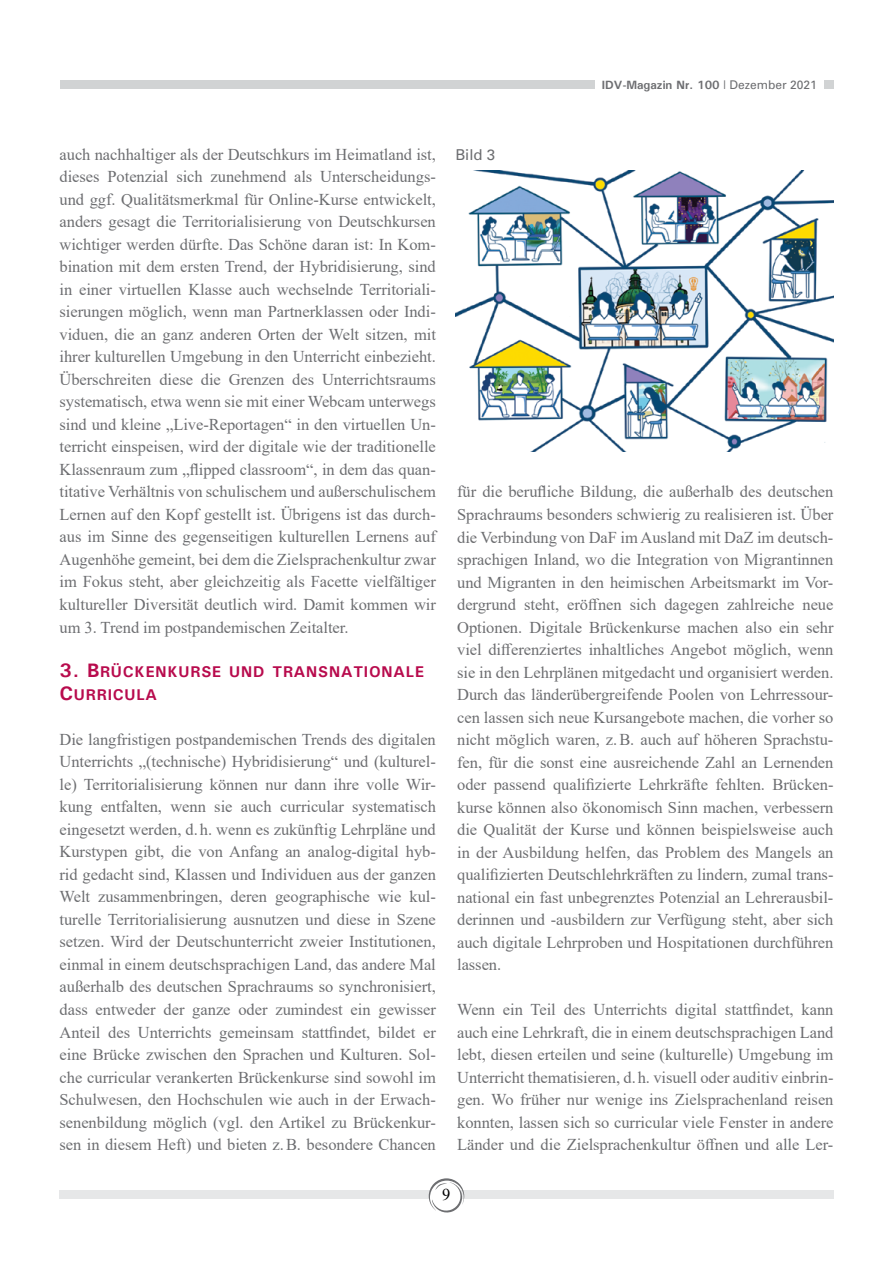
<style>
.page{position:relative;width:893px;height:1263px;background:#fff}
.page>*{position:absolute;margin:0;border:0;box-sizing:border-box;transform-origin:0 0}
.t1{font:16.5px/22.5px "Times New Roman";letter-spacing:-.005em;color:#6d6e71;text-align:justify}
.t2{font:16.5px "Times New Roman";color:#000}
.t3{font:15.6px/22.5px "Univers Bold SC800";letter-spacing:.05em;color:#b80b4d}
.t4{font:15px "Univers LT Prof";color:#6d6e71}
.t5{font:700 12px "Univers";color:#6d6e71}
.s1{font-weight:400}
.s2{font-size:19.5px}
</style>
<div class="page">
<div style="left:824px;top:81px;width:9px;height:8px;background:#d1d3d4"></div>
<div style="left:60px;top:81px;width:534px;height:8px;background:#d1d3d4"></div>
<div style="left:60px;top:1191px;width:370px;height:8px;background:#e6e7e8"></div>
<div style="left:461px;top:1191px;width:372px;height:8px;background:#e6e7e8"></div>
<svg style="left:429px;top:1178px;width:35px;height:35px"></svg>
<img style="left:455px;top:170px;width:378px;height:282px">
<p class="t5" style="left:602px;top:77px;width:217px">IDV-Magazin Nr. 100 <span class="s1">| Dezember 2021</span></p>
<p class="t1" style="left:60px;top:143px;width:378px">auch nachhaltiger als der Deutschkurs im Heimatland ist, dieses Potenzial sich zunehmend als Unterscheidungs&shy;und ggf. Qualitätsmerkmal für Online-Kurse entwickelt, anders gesagt die Territorialisierung von Deutschkursen wichtiger werden dürfte. Das Schöne daran ist: In Kom&shy;bination mit dem ersten Trend, der Hybridisierung, sind in einer virtuellen Klasse auch wechselnde Territoriali&shy;sierungen möglich, wenn man Partnerklassen oder Indi&shy;viduen, die an ganz anderen Orten der Welt sitzen, mit ihrer kulturellen Umgebung in den Unterricht einbezieht.<br>Überschreiten diese die Grenzen des Unterrichtsraums systematisch, etwa wenn sie mit einer Webcam unterwegs sind und kleine „Live-Reportagen“ in den virtuellen Un&shy;terricht einspeisen, wird der digitale wie der traditionelle Klassenraum zum „flipped classroom“, in dem das quan&shy;titative Verhältnis von schulischem und außerschulischem Lernen auf den Kopf gestellt ist. Übrigens ist das durch&shy;aus im Sinne des gegenseitigen kulturellen Lernens auf Augenhöhe gemeint, bei dem die Zielsprachenkultur zwar im Fokus steht, aber gleichzeitig als Facette vielfältiger kultureller Diversität deutlich wird. Damit kommen wir um 3. Trend im postpandemischen Zeitalter.</p>
<p class="t3" style="left:60px;top:660px;width:364px"><span class="s2">3. B</span>RÜCKENKURSE UND TRANSNATIONALE<br><span class="s2">C</span>URRICULA</p>
<p class="t1" style="left:60px;top:728px;width:378px">Die langfristigen postpandemischen Trends des digitalen Unterrichts „(technische) Hybridisierung“ und (kulturel&shy;le) Territorialisierung können nur dann ihre volle Wir&shy;kung entfalten, wenn sie auch curricular systematisch eingesetzt werden, d.h. wenn es zukünftig Lehrpläne und Kurstypen gibt, die von Anfang an analog-digital hyb&shy;rid gedacht sind, Klassen und Individuen aus der ganzen Welt zusammenbringen, deren geographische wie kul&shy;turelle Territorialisierung ausnutzen und diese in Szene setzen. Wird der Deutschunterricht zweier Institutionen, einmal in einem deutschsprachigen Land, das andere Mal außerhalb des deutschen Sprachraums so synchronisiert, dass entweder der ganze oder zumindest ein gewisser Anteil des Unterrichts gemeinsam stattfindet, bildet er eine Brücke zwischen den Sprachen und Kulturen. Sol&shy;che curricular verankerten Brückenkurse sind sowohl im Schulwesen, den Hochschulen wie auch in der Erwach&shy;senenbildung möglich (vgl. den Artikel zu Brückenkur&shy;sen in diesem Heft) und bieten z.B. besondere Chancen</p>
<p class="t4" style="left:455px;top:145px;width:41px">Bild 3</p>
<p class="t1" style="left:457px;top:480px;width:378px">für die berufliche Bildung, die außerhalb des deutschen Sprachraums besonders schwierig zu realisieren ist. Über die Verbindung von DaF im Ausland mit DaZ im deutsch&shy;sprachigen Inland, wo die Integration von Migrantinnen und Migranten in den heimischen Arbeitsmarkt im Vor&shy;dergrund steht, eröffnen sich dagegen zahlreiche neue Optionen. Digitale Brückenkurse machen also ein sehr viel differenziertes inhaltliches Angebot möglich, wenn sie in den Lehrplänen mitgedacht und organisiert werden.<br>Durch das länderübergreifende Poolen von Lehrressour&shy;cen lassen sich neue Kursangebote machen, die vorher so nicht möglich waren, z.B. auch auf höheren Sprachstu&shy;fen, für die sonst eine ausreichende Zahl an Lernenden oder passend qualifizierte Lehrkräfte fehlten. Brücken&shy;kurse können also ökonomisch Sinn machen, verbessern die Qualität der Kurse und können beispielsweise auch in der Ausbildung helfen, das Problem des Mangels an qualifizierten Deutschlehrkräften zu lindern, zumal trans&shy;national ein fast unbegrenztes Potenzial an Lehrerausbil&shy;derinnen und -ausbildern zur Verfügung steht, aber sich auch digitale Lehrproben und Hospitationen durchführen lassen.</p>
<p class="t1" style="left:457px;top:998px;width:378px">Wenn ein Teil des Unterrichts digital stattfindet, kann auch eine Lehrkraft, die in einem deutschsprachigen Land lebt, diesen erteilen und seine (kulturelle) Umgebung im Unterricht thematisieren, d.h. visuell oder auditiv einbrin&shy;gen. Wo früher nur wenige ins Zielsprachenland reisen konnten, lassen sich so curricular viele Fenster in andere Länder und die Zielsprachenkultur öffnen und alle Ler-</p>
<p class="t2" style="left:442px;top:1182px;width:10px">9</p>
</div>
